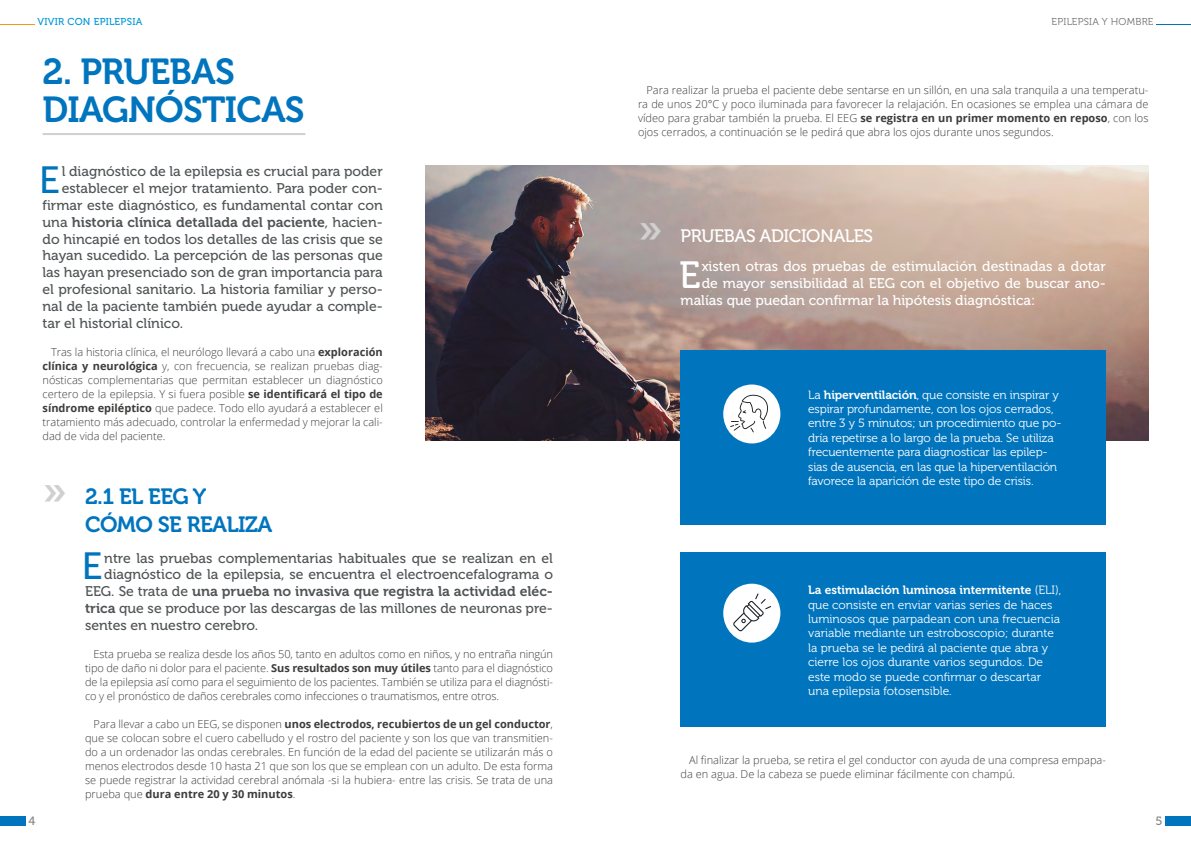
<style>
.page{position:relative;width:1191px;height:842px;background:#fff}
.page>*{position:absolute;margin:0;border:0;box-sizing:border-box;transform-origin:0 0}
.t1{font:40px "Museo 700";color:#d0d0d0}
.H3__cuerpo_destacado{font:37.8px "Museo Sans 500";color:#0075be}
.H3__cuerpo_destacado-2{font:37.8px "Museo 500";color:#fff}
.H1__título_capítulo{font:36px/38px "Museo 700";letter-spacing:-.02em;color:#0075be}
.t2{font:22px/28px "Museo 700";letter-spacing:-.025em;color:#0075be}
.t3{font:18px "Museo 500";letter-spacing:-.025em;color:#fff}
.H3__cuerpo_destacado-3{font:14px "Museo 500";color:#505456}
.H3__cuerpo_destacado-4{font:14px "Museo 500";color:#fff}
.H3__cuerpo_destacado-5{font:14px "Museo 700";color:#505456}
.Listado{font:12px/14.4px "Museo 300";letter-spacing:-.01em;color:#fff}
.PAGINACIÓN{font:12px "Museo 500";color:#878787}
.CUERPO{font:300 11px/14px "Open Sans";color:#3c3c3b;text-align:justify}
.CABECERA_GENERAL_IZQ{font:10px "Museo 500";letter-spacing:.025em;color:#0098d8}
.CABECERA_GENERAL_DER{font:10px "Museo 300";letter-spacing:.025em;color:#706f6f}
.s1{font-family:"Museo 500"}
.s2{font-weight:700}
.s3{font-size:40px;color:#d0d0d0}
.s4{font-family:"Museo 700"}
</style>
<div class="page">
<img style="left:425px;top:166px;width:723px;height:274px">
<hr style="left:43px;top:133px;width:262px;height:2px;background:#d0d0d0">
<div style="left:0;top:816px;width:26px;height:9px;background:#0075be"></div>
<hr style="left:0;top:25px;width:35px;height:1px;background:#f49712">
<div style="left:1165px;top:816px;width:26px;height:9px;background:#0075be"></div>
<hr style="left:1156px;top:25px;width:35px;height:1px;background:#0075be">
<div style="left:680px;top:350px;width:426px;height:175px;background:#0075be"></div>
<div style="left:680px;top:552px;width:426px;height:174px;background:#0075be"></div>
<div style="left:723px;top:384px;width:57px;height:59px;background:#fff;border-radius:50%"></div>
<svg style="left:730px;top:394px;width:38px;height:38px"></svg>
<div style="left:723px;top:584px;width:57px;height:59px;background:#fff;border-radius:50%"></div>
<svg style="left:733px;top:593px;width:38px;height:38px"></svg>
<p class="CABECERA_GENERAL_IZQ" style="left:37px;top:16px;width:106px">VIVIR CON EPILEPSIA</p>
<h1 class="H1__título_capítulo" style="left:43px;top:53px;width:264px">2. PRUEBAS<br>DIAGNÓSTICAS</h1>
<p class="H3__cuerpo_destacado" style="left:39px;top:159px;width:23px">E</p>
<p class="H3__cuerpo_destacado-3" style="left:62px;top:164px;width:322px">l diagnóstico de la epilepsia es crucial para poder</p>
<p class="H3__cuerpo_destacado-3" style="left:62px;top:181px;width:322px">establecer el mejor tratamiento. Para poder con-</p>
<p class="H3__cuerpo_destacado-3" style="left:43px;top:197px;width:342px">firmar este diagnóstico, es fundamental contar con</p>
<p class="H3__cuerpo_destacado-5" style="left:43px;top:214px;width:342px"><span class="s1">una</span> historia clínica detallada del paciente<span class="s1">, hacien-</span></p>
<p class="H3__cuerpo_destacado-3" style="left:43px;top:231px;width:342px">do hincapié en todos los detalles de las crisis que se</p>
<p class="H3__cuerpo_destacado-3" style="left:43px;top:248px;width:342px">hayan sucedido. La percepción de las personas que</p>
<p class="H3__cuerpo_destacado-3" style="left:43px;top:265px;width:342px">las hayan presenciado son de gran importancia para</p>
<p class="H3__cuerpo_destacado-3" style="left:43px;top:281px;width:342px">el profesional sanitario. La historia familiar y perso-</p>
<p class="H3__cuerpo_destacado-3" style="left:43px;top:298px;width:342px">nal de la paciente también puede ayudar a comple-</p>
<p class="H3__cuerpo_destacado-3" style="left:43px;top:315px;width:142px">tar el historial clínico.</p>
<p class="CUERPO" style="left:43px;top:344px;width:342px;text-indent:9px">Tras la historia clínica, el neurólogo llevará a cabo una <span class="s2">exploración clínica y neurológica</span> y, con frecuencia, se realizan pruebas diag&shy;nósticas complementarias que permitan establecer un diagnóstico certero de la epilepsia. Y si fuera posible <span class="s2">se identificará el tipo de síndrome epiléptico</span> que padece. Todo ello ayudará a establecer el tratamiento más adecuado, controlar la enfermedad y mejorar la cali&shy;dad de vida del paciente.</p>
<p class="t2" style="left:85px;top:483px;width:189px;text-indent:-43px"><span class="s3">»</span> 2.1 EL EEG Y<br>CÓMO SE REALIZA</p>
<p class="H3__cuerpo_destacado" style="left:81px;top:546px;width:23px">E</p>
<p class="H3__cuerpo_destacado-3" style="left:104px;top:550px;width:450px">ntre las pruebas complementarias habituales que se realizan en el</p>
<p class="H3__cuerpo_destacado-3" style="left:104px;top:567px;width:450px">diagnóstico de la epilepsia, se encuentra el electroencefalograma o</p>
<p class="H3__cuerpo_destacado-5" style="left:85px;top:584px;width:469px"><span class="s1">EEG. Se trata de</span> una prueba no invasiva que registra la actividad eléc-</p>
<p class="H3__cuerpo_destacado-3" style="left:85px;top:600px;width:469px"><span class="s4">trica</span> que se produce por las descargas de las millones de neuronas pre-</p>
<p class="H3__cuerpo_destacado-3" style="left:85px;top:617px;width:175px">sentes en nuestro cerebro.</p>
<p class="CUERPO" style="left:85px;top:646px;width:469px;text-indent:9px">Esta prueba se realiza desde los años 50, tanto en adultos como en niños, y no entraña ningún tipo de daño ni dolor para el paciente. <span class="s2">Sus resultados son muy útiles</span> tanto para el diagnóstico de la epilepsia así como para el seguimiento de los pacientes. También se utiliza para el diagnósti&shy;co y el pronóstico de daños cerebrales como infecciones o traumatismos, entre otros.</p>
<p class="CUERPO" style="left:85px;top:716px;width:469px;text-indent:9px">Para llevar a cabo un EEG, se disponen <span class="s2">unos electrodos, recubiertos de un gel conductor</span>, que se colocan sobre el cuero cabelludo y el rostro del paciente y son los que van transmitien&shy;do a un ordenador las ondas cerebrales. En función de la edad del paciente se utilizarán más o menos electrodos desde 10 hasta 21 que son los que se emplean con un adulto. De esta forma se puede registrar la actividad cerebral anómala -si la hubiera- entre las crisis. Se trata de una prueba que <span class="s2">dura entre 20 y 30 minutos</span>.</p>
<p class="CABECERA_GENERAL_DER" style="left:1051px;top:16px;width:103px">EPILEPSIA Y HOMBRE</p>
<p class="CUERPO" style="left:638px;top:82px;width:512px;text-indent:9px">Para realizar la prueba el paciente debe sentarse en un sillón, en una sala tranquila a una temperatu&shy;ra de unos 20°C y poco iluminada para favorecer la relajación. En ocasiones se emplea una cámara de vídeo para grabar también la prueba. El EEG <span class="s2">se registra en un primer momento en reposo</span>, con los ojos cerrados, a continuación se le pedirá que abra los ojos durante unos segundos.</p>
<p class="t1" style="left:638px;top:209px;width:26px">»</p>
<p class="t3" style="left:680px;top:226px;width:194px">PRUEBAS ADICIONALES</p>
<p class="H3__cuerpo_destacado-2" style="left:679px;top:255px;width:23px">E</p>
<p class="H3__cuerpo_destacado-4" style="left:701px;top:259px;width:406px">xisten otras dos pruebas de estimulación destinadas a dotar</p>
<p class="H3__cuerpo_destacado-4" style="left:701px;top:276px;width:406px">de mayor sensibilidad al EEG con el objetivo de buscar ano-</p>
<p class="H3__cuerpo_destacado-4" style="left:680px;top:293px;width:356px">malías que puedan confirmar la hipótesis diagnóstica:</p>
<p class="Listado" style="left:808px;top:387px;width:255px">La <span class="s4">hiperventilación</span>, que consiste en inspirar y espirar profundamente, con los ojos cerrados, entre 3 y 5 minutos; un procedimiento que po&shy;dría repetirse a lo largo de la prueba. Se utiliza frecuentemente para diagnosticar las epilep&shy;sias de ausencia, en las que la hiperventilación favorece la aparición de este tipo de crisis.</p>
<p class="Listado" style="left:808px;top:583px;width:255px"><span class="s4">La estimulación luminosa intermitente</span> (ELI), que consiste en enviar varias series de haces luminosos que parpadean con una frecuencia variable mediante un estroboscopio; durante la prueba se le pedirá al paciente que abra y cierre los ojos durante varios segundos. De este modo se puede confirmar o descartar una epilepsia fotosensible.</p>
<p class="CUERPO" style="left:680px;top:753px;width:427px;text-indent:9px">Al finalizar la prueba, se retira el gel conductor con ayuda de una compresa empapa&shy;da en agua. De la cabeza se puede eliminar fácilmente con champú.</p>
<p class="PAGINACIÓN" style="left:29px;top:814px;width:8px">4</p>
<p class="PAGINACIÓN" style="left:1155px;top:814px;width:8px">5</p>
</div>
